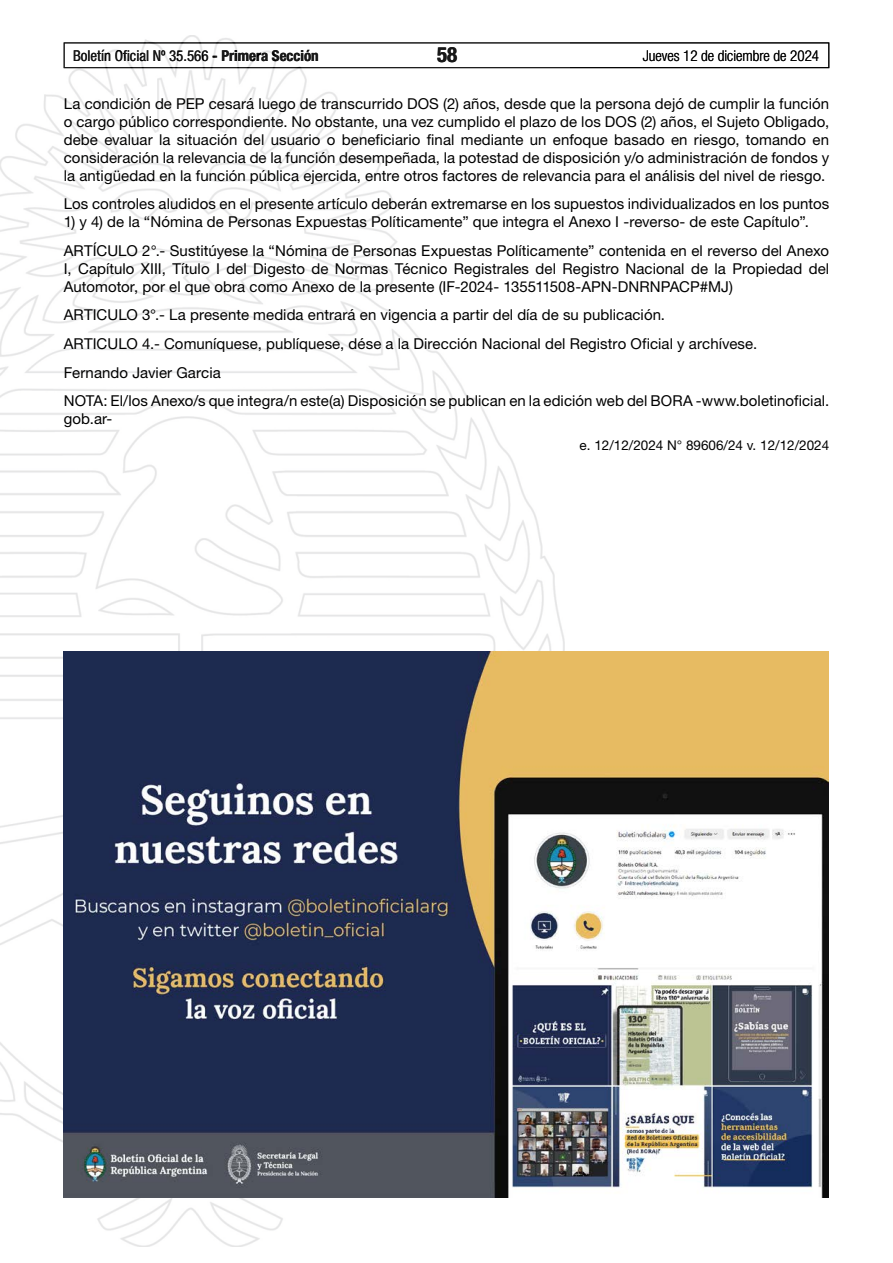
<style>
.page{position:relative;width:893px;height:1263px;background:#fff}
.page>*{position:absolute;margin:0;border:0;box-sizing:border-box;transform-origin:0 0}
.t1{font:700 condensed 21px "Helvetica Neue LT Std";color:#000}
.t2{font:15px/18px "Helvetica Neue LT Std";letter-spacing:.005em;color:#000}
.t3{font:condensed 15px "Helvetica Neue LT Std";color:#000}
.t4{font:300 condensed 15px "Helvetica Neue LT Std";color:#000}
.t5{font:13.5px "Helvetica Neue LT Std";color:#000}
.s1{font-weight:700}
</style>
<div class="page">
<div style="left:64px;top:43px;width:765px;height:25px;border:1px solid #000"></div>
<img style="left:0;top:35px;width:569px;height:1211px">
<img style="left:63px;top:652px;width:765px;height:545px">
<p class="t3" style="left:73px;top:47px;width:247px">Boletín Oficial Nº 35.566 <span class="s1">- Primera Sección</span></p>
<h1 class="t1" style="left:437px;top:42px;width:22px">58</h1>
<p class="t4" style="left:643px;top:47px;width:178px">Jueves 12 de diciembre de 2024</p>
<p class="t2" style="left:64px;top:94px;width:767px;text-align:justify">La condición de PEP cesará luego de transcurrido DOS (2) años, desde que la persona dejó de cumplir la función o cargo público correspondiente. No obstante, una vez cumplido el plazo de los DOS (2) años, el Sujeto Obligado, debe evaluar la situación del usuario o beneficiario final mediante un enfoque basado en riesgo, tomando en consideración la relevancia de la función desempeñada, la potestad de disposición y/o administración de fondos y la antigüedad en la función pública ejercida, entre otros factores de relevancia para el análisis del nivel de riesgo.</p>
<p class="t2" style="left:64px;top:195px;width:767px">Los controles aludidos en el presente artículo deberán extremarse en los supuestos individualizados en los puntos</p>
<p class="t2" style="left:64px;top:207px;width:767px;line-height:28.7px">1) y 4) de la “Nómina de Personas Expuestas Políticamente” que integra el Anexo I -reverso- de este Capítulo”.<br>ARTÍCULO 2°.- Sustitúyese la “Nómina de Personas Expuestas Políticamente” contenida en el reverso del Anexo</p>
<p class="t2" style="left:64px;top:259px;width:767px">I, Capítulo XIII, Título I del Digesto de Normas Técnico Registrales del Registro Nacional de la Propiedad del<br>Automotor, por el que obra como Anexo de la presente (IF-2024- 135511508-APN-DNRNPACP#MJ)</p>
<p class="t2" style="left:64px;top:301px;width:767px;line-height:28.7px">ARTICULO 3°.- La presente medida entrará en vigencia a partir del día de su publicación.<br>ARTICULO 4.- Comuníquese, publíquese, dése a la Dirección Nacional del Registro Oficial y archívese.<br>Fernando Javier Garcia<br>NOTA: El/los Anexo/s que integra/n este(a) Disposición se publican en la edición web del BORA -www.boletinoficial.</p>
<p class="t2" style="left:64px;top:410px;width:50px">gob.ar-</p>
<p class="t5" style="left:580px;top:437px;width:251px">e. 12/12/2024 N° 89606/24 v. 12/12/2024</p>
</div>
